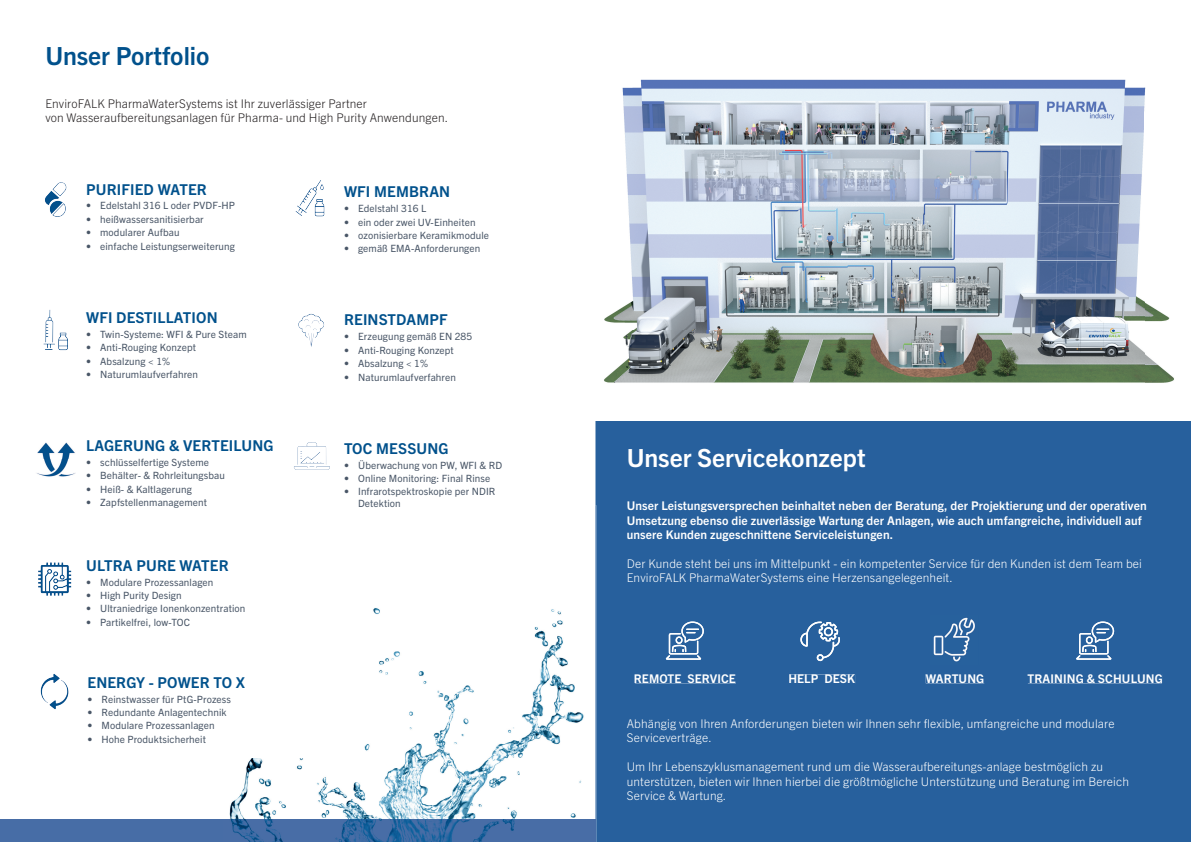
<style>
.page{position:relative;width:1191px;height:842px;background:#fff}
.page>*{position:absolute;margin:0;border:0;box-sizing:border-box;transform-origin:0 0}
.t1{font:700 25px "Trade Gothic Next LT Pro";color:#fff}
.t2{font:700 25px "Trade Gothic Next LT Pro";color:#01518c}
.t3{font:700 15px "Trade Gothic Next LT Pro";letter-spacing:.01em;color:#01518c}
.t4{font:300 12px/14.4px "Trade Gothic Next LT Pro";letter-spacing:.01em;color:#fff}
.t5{font:700 12px/14.4px "Trade Gothic Next LT Pro";letter-spacing:.01em;color:#fff}
.t6{font:300 12px/14.4px "Trade Gothic Next LT Pro";letter-spacing:.01em;color:#231f20}
.t7{font:10px/12px "Trade Gothic Next LT Pro";letter-spacing:.01em;color:#495667}
</style>
<div class="page">
<img style="left:224px;top:608px;width:371px;height:234px">
<img style="left:45px;top:182px;width:21px;height:35px">
<img style="left:45px;top:310px;width:23px;height:40px">
<img style="left:37px;top:442px;width:39px;height:35px">
<div style="left:80px;top:553px;width:223px;height:88px;background:#fff"></div>
<img style="left:38px;top:562px;width:33px;height:34px">
<img style="left:300px;top:180px;width:24px;height:30px">
<img style="left:298px;top:314px;width:21px;height:24px">
<img style="left:294px;top:442px;width:36px;height:28px">
<div style="left:82px;top:670px;width:222px;height:88px;background:#fff"></div>
<img style="left:41px;top:674px;width:27px;height:35px">
<div style="left:595px;top:421px;width:596px;height:421px;background:#27609d"></div>
<img style="left:604px;top:79px;width:570px;height:304px">
<img style="left:669px;top:624px;width:16px;height:30px">
<img style="left:685px;top:621px;width:19px;height:20px">
<img style="left:685px;top:641px;width:16px;height:19px">
<div style="left:635px;top:674px;width:101px;height:9px;background:#27609d"></div>
<img style="left:800px;top:622px;width:39px;height:39px">
<div style="left:789px;top:675px;width:66px;height:8px;background:#27609d"></div>
<img style="left:931px;top:616px;width:48px;height:48px">
<div style="left:925px;top:674px;width:59px;height:9px;background:#27609d"></div>
<img style="left:1079px;top:624px;width:16px;height:30px">
<img style="left:1095px;top:621px;width:19px;height:20px">
<img style="left:1095px;top:641px;width:16px;height:19px">
<div style="left:1028px;top:674px;width:134px;height:9px;background:#27609d"></div>
<div style="left:0;top:819px;width:224px;height:23px;background:#476da6"></div>
<h1 class="t2" style="left:45px;top:38px;width:166px">Unser Portfolio</h1>
<p class="t6" style="left:45px;top:96px;width:404px">EnviroFALK PharmaWaterSystems ist Ihr zuverlässiger Partner<br>von Wasseraufbereitungsanlagen für Pharma- und High Purity Anwendungen.</p>
<h2 class="t3" style="left:86px;top:179px;width:122px">PURIFIED WATER</h2>
<p class="t7" style="left:86px;top:199px;width:150px">• Edelstahl 316 L oder PVDF-HP</p>
<p class="t7" style="left:86px;top:213px;width:119px">• heißwassersanitisierbar</p>
<p class="t7" style="left:86px;top:226px;width:95px">• modularer Aufbau</p>
<p class="t7" style="left:86px;top:239px;width:150px">• einfache Leistungserweiterung</p>
<h2 class="t3" style="left:86px;top:307px;width:133px">WFI DESTILLATION</h2>
<p class="t7" style="left:86px;top:327px;width:162px">• Twin-Systeme: WFI &amp; Pure Steam</p>
<p class="t7" style="left:86px;top:341px;width:111px">• Anti-Rouging Konzept</p>
<p class="t7" style="left:86px;top:354px;width:85px">• Absalzung &lt; 1%</p>
<p class="t7" style="left:86px;top:368px;width:113px">• Naturumlaufverfahren</p>
<h2 class="t3" style="left:86px;top:435px;width:189px">LAGERUNG &amp; VERTEILUNG</h2>
<p class="t7" style="left:86px;top:456px;width:124px">• schlüsselfertige Systeme</p>
<p class="t7" style="left:86px;top:469px;width:140px">• Behälter- &amp; Rohrleitungsbau</p>
<p class="t7" style="left:86px;top:482px;width:107px">• Heiß- &amp; Kaltlagerung</p>
<p class="t7" style="left:86px;top:496px;width:122px">• Zapfstellenmanagement</p>
<h2 class="t3" style="left:86px;top:555px;width:144px">ULTRA PURE WATER</h2>
<p class="t7" style="left:86px;top:575px;width:129px">• Modulare Prozessanlagen</p>
<p class="t7" style="left:86px;top:589px;width:97px">• High Purity Design</p>
<p class="t7" style="left:86px;top:602px;width:161px">• Ultraniedrige Ionenkonzentration</p>
<p class="t7" style="left:86px;top:615px;width:105px">• Partikelfrei, low-TOC</p>
<h2 class="t3" style="left:87px;top:672px;width:159px">ENERGY - POWER TO X</h2>
<p class="t7" style="left:87px;top:692px;width:145px">• Reinstwasser für PtG-Prozess</p>
<p class="t7" style="left:87px;top:706px;width:141px">• Redundante Anlagentechnik</p>
<p class="t7" style="left:87px;top:719px;width:129px">• Modulare Prozessanlagen</p>
<p class="t7" style="left:87px;top:732px;width:120px">• Hohe Produktsicherheit</p>
<h2 class="t3" style="left:344px;top:181px;width:108px">WFI MEMBRAN</h2>
<p class="t7" style="left:344px;top:202px;width:84px">• Edelstahl 316 L</p>
<p class="t7" style="left:344px;top:215px;width:133px">• ein oder zwei UV-Einheiten</p>
<p class="t7" style="left:344px;top:229px;width:146px">• ozonisierbare Keramikmodule</p>
<p class="t7" style="left:344px;top:242px;width:138px">• gemäß EMA-Anforderungen</p>
<h2 class="t3" style="left:344px;top:310px;width:105px">REINSTDAMPF</h2>
<p class="t7" style="left:344px;top:330px;width:130px">• Erzeugung gemäß EN 285</p>
<p class="t7" style="left:344px;top:343px;width:111px">• Anti-Rouging Konzept</p>
<p class="t7" style="left:344px;top:357px;width:85px">• Absalzung &lt; 1%</p>
<p class="t7" style="left:344px;top:370px;width:113px">• Naturumlaufverfahren</p>
<h2 class="t3" style="left:344px;top:438px;width:106px">TOC MESSUNG</h2>
<p class="t7" style="left:344px;top:458px;width:160px">• Überwachung von PW, WFI &amp; RD</p>
<p class="t7" style="left:344px;top:472px;width:148px">• Online Monitoring: Final Rinse</p>
<p class="t7" style="left:358px;top:485px;width:139px;text-indent:-14px">• Infrarotspektroskopie per NDIR<br>Detektion</p>
<h1 class="t1" style="left:627px;top:441px;width:240px">Unser Servicekonzept</h1>
<p class="t5" style="left:627px;top:498px;width:521px">Unser Leistungsversprechen beinhaltet neben der Beratung, der Projektierung und der operativen<br>Umsetzung ebenso die zuverlässige Wartung der Anlagen, wie auch umfangreiche, individuell auf unsere Kunden zugeschnittene Serviceleistungen.</p>
<p class="t4" style="left:627px;top:556px;width:517px">Der Kunde steht bei uns im Mittelpunkt - ein kompetenter Service für den Kunden ist dem Team bei<br>EnviroFALK PharmaWaterSystems eine Herzensangelegenheit.</p>
<p class="t5" style="left:634px;top:671px;width:103px">REMOTE SERVICE</p>
<p class="t5" style="left:788px;top:671px;width:68px">HELP DESK</p>
<p class="t5" style="left:925px;top:671px;width:60px">WARTUNG</p>
<p class="t5" style="left:1027px;top:671px;width:137px">TRAINING &amp; SCHULUNG</p>
<p class="t4" style="left:627px;top:716px;width:489px">Abhängig von Ihren Anforderungen bieten wir Ihnen sehr flexible, umfangreiche und modulare<br>Serviceverträge.</p>
<p class="t4" style="left:627px;top:759px;width:504px">Um Ihr Lebenszyklusmanagement rund um die Wasseraufbereitungs-anlage bestmöglich zu unterstützen, bieten wir Ihnen hierbei die größtmögliche Unterstützung und Beratung im Bereich<br>Service &amp; Wartung.</p>
</div>
